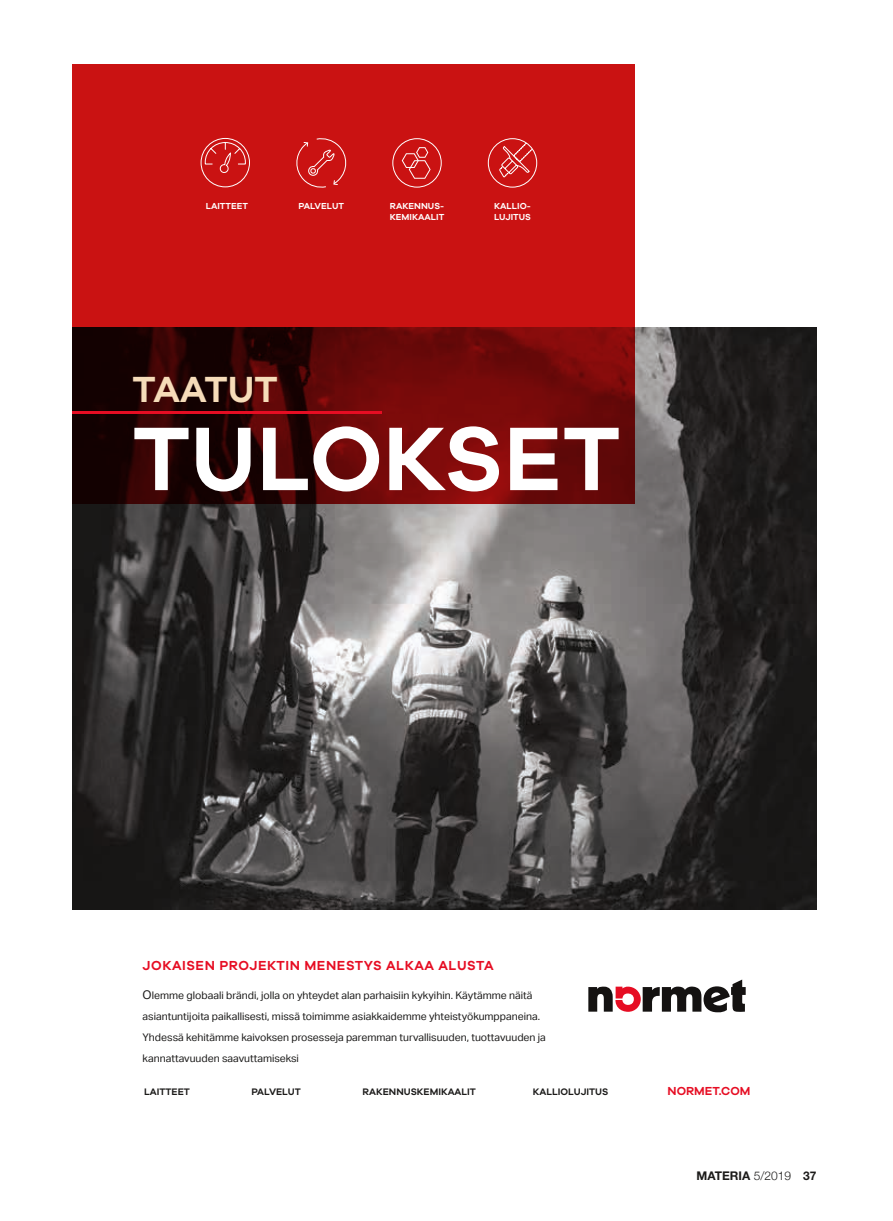
<style>
.page{position:relative;width:893px;height:1221px;background:#fff}
.page>*{position:absolute;margin:0;border:0;box-sizing:border-box;transform-origin:0 0}
.t1{font:600 93px "Galano Grotesque";color:#fff}
.t2{font:600 37.5px "Galano Grotesque";color:#f6dcb9}
.t3{font:600 13.5px "Galano Grotesque";letter-spacing:.04em;color:#e60d23}
.t4{font:700 12px "Helvetica Neue LT Std";color:#1c1b1a}
.t5{font:600 12px "Galano Grotesque";color:#e60d23}
.t6{font:10.5px/21px "Aktiv Grotesk";color:#1c1b1a}
.t7{font:600 9.75px "Galano Grotesque";color:#1c1b1a}
.t8{font:600 9px/10.8px "Galano Grotesque";color:#fff}
.s1{font-size:12px}
.s2{font-family:"Helvetica Neue";font-weight:300}
</style>
<div class="page">
<img style="left:72px;top:328px;width:744px;height:581px">
<svg style="left:72px;top:64px;width:563px;height:439px;background:#980d0d"></svg>
<svg style="left:588px;top:979px;width:158px;height:33px"></svg>
<hr style="left:72px;top:411px;width:310px;height:3px;background:#e60d23">
<svg style="left:293px;top:138px;width:56px;height:50px;background:#ce2727"></svg>
<div style="left:201px;top:138px;width:49px;height:49px;border:1px solid #fff;border-radius:50%"></div>
<svg style="left:204px;top:142px;width:42px;height:32px"></svg>
<div style="left:392px;top:138px;width:50px;height:49px;border:1px solid #fff;border-radius:50%"></div>
<svg style="left:401px;top:147px;width:30px;height:32px"></svg>
<div style="left:488px;top:138px;width:49px;height:49px;border:1px solid #fff;border-radius:50%"></div>
<svg style="left:499px;top:142px;width:34px;height:36px"></svg>
<svg style="left:72px;top:64px;width:2px;height:7px"></svg>
<p class="t8" style="left:206px;top:200px;width:44px">LAITTEET</p>
<p class="t8" style="left:299px;top:200px;width:47px">PALVELUT</p>
<p class="t8" style="left:390px;top:200px;width:56px">RAKENNUS-<br>KEMIKAALIT</p>
<p class="t8" style="left:494px;top:200px;width:39px">KALLIO-<br>LUJITUS</p>
<h2 class="t2" style="left:133px;top:367px;width:147px">TAATUT</h2>
<h1 class="t1" style="left:133px;top:402px;width:489px">TULOKSET</h1>
<p class="t3" style="left:143px;top:956px;width:353px">JOKAISEN PROJEKTIN MENESTYS ALKAA ALUSTA</p>
<p class="t6" style="left:143px;top:984px;width:405px"><span class="s1">O</span>lemme globaali brändi, jolla on yhteydet alan parhaisiin kykyihin. Käytämme näitä asiantuntijoita paikallisesti, missä toimimme asiakkaidemme yhteistyökumppaneina.<br>Yhdessä kehitämme kaivoksen prosesseja paremman turvallisuuden, tuottavuuden ja kannattavuuden saavuttamiseksi</p>
<p class="t7" style="left:144px;top:1085px;width:47px">LAITTEET</p>
<p class="t7" style="left:252px;top:1085px;width:51px">PALVELUT</p>
<p class="t7" style="left:363px;top:1085px;width:115px">RAKENNUSKEMIKAALIT</p>
<p class="t7" style="left:533px;top:1085px;width:77px">KALLIOLUJITUS</p>
<p class="t5" style="left:668px;top:1083px;width:84px">NORMET.COM</p>
<p class="t4" style="left:697px;top:1168px;width:121px">MATERIA <span class="s2">5/2019</span> 37</p>
</div>
